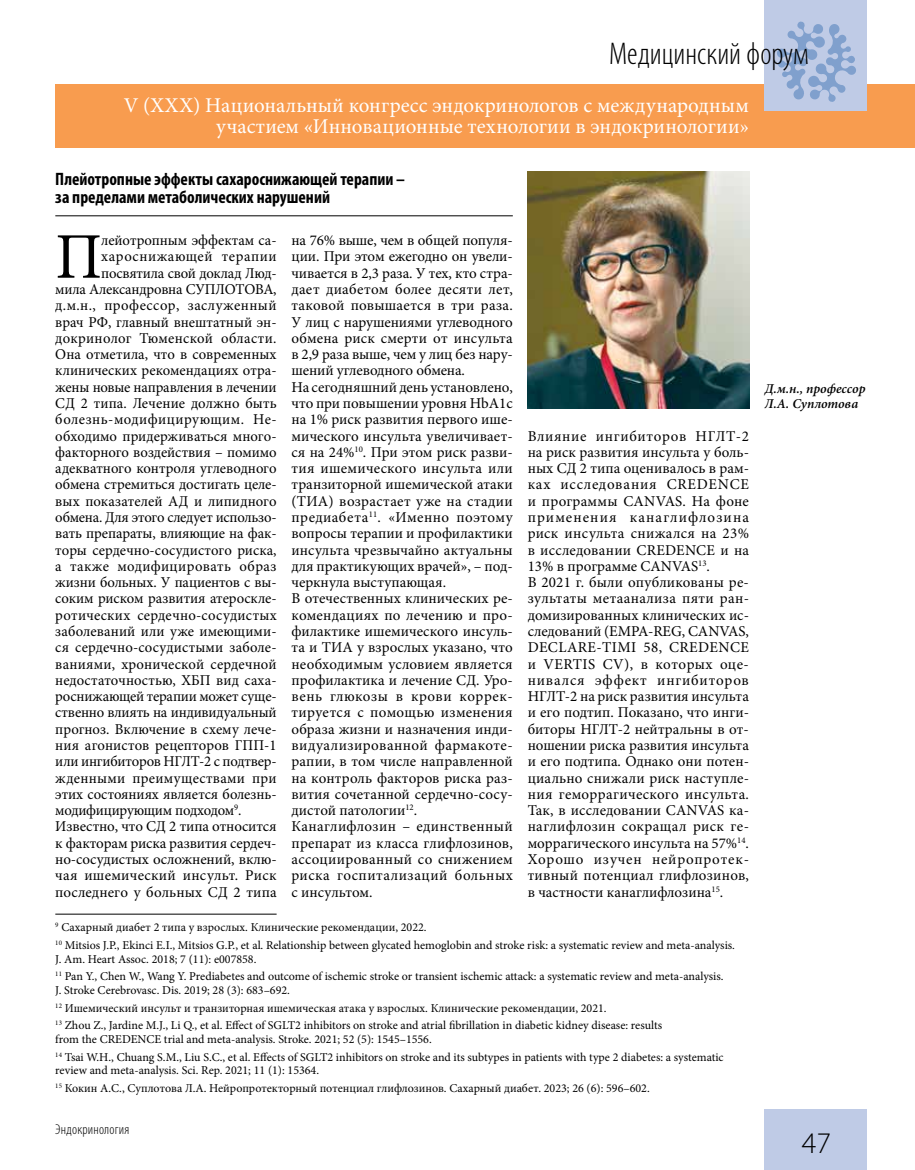
<style>
.page{position:relative;width:915px;height:1170px;background:#fff}
.page>*{position:absolute;margin:0;border:0;box-sizing:border-box;transform-origin:0 0}
.t1{font:65.1px "Minion Pro";color:#000}
.t2{font:300 condensed 31.5px "Myriad Pro";color:#000}
.t3{font:300 30px "Myriad Pro";color:#000}
.t4{font:21px/21px "Minion Pro";letter-spacing:.005em;color:#fff;text-align:right}
.t5{font:700 condensed 18px/18px "Myriad Pro";color:#000}
.t6{font:15px/16.2px "Minion Pro";letter-spacing:.005em;color:#000}
.t7{font:15px "Minion Pro";letter-spacing:-.015em;color:#000}
.t8{font:15px "Minion Pro";letter-spacing:.03em;color:#000}
.t9{font:15px "Minion Pro";letter-spacing:.035em;color:#000}
.t10{font:300 condensed 14.25px "Myriad Pro";letter-spacing:.015em;color:#000}
.t11{font:italic 600 13.5px/15px "Minion Pro";color:#000}
.t12{font:12px/17.7px "Minion Pro";color:#000}
</style>
<div class="page">
<div style="left:55px;top:84px;width:859px;height:63px;background:#f89c4f"></div>
<div style="left:764px;top:0;width:102px;height:111px;background:#bfcbe6"></div>
<div style="left:764px;top:1108px;width:102px;height:61px;background:#bfcbe6"></div>
<svg style="left:777px;top:22px;width:78px;height:80px"></svg>
<hr style="left:55px;top:215px;width:457px;height:1px;background:#000">
<img style="left:527px;top:171px;width:221px;height:237px">
<hr style="left:55px;top:913px;width:221px;height:1px;background:#000">
<h2 class="t2" style="left:608px;top:35px;width:201px">Медицинский форум</h2>
<h3 class="t4" style="left:124px;top:95px;width:626px">V (XXX) Национальный конгресс эндокринологов с международным участием «Инновационные технологии в эндокринологии»</h3>
<p class="t5" style="left:55px;top:169px;width:351px">Плейотропные эффекты сахароснижающей терапии – за пределами метаболических нарушений</p>
<p class="t6" style="left:291px;top:232px;width:223px">на 76% выше, чем в общей популя&shy;ции. При этом ежегодно он увели&shy;чивается в 2,3 раза. У тех, кто стра&shy;дает диабетом более десяти лет, таковой повышается в три раза.<br>У лиц с нарушениями углеводного обмена риск смерти от инсульта в 2,9 раза выше, чем у лиц без нару&shy;шений углеводного обмена.<br>На сегодняшний день установлено, что при повышении уровня HbA1c на 1% риск развития первого ише&shy;мического инсульта увеличивает&shy;ся на 24%<sup>10</sup>. При этом риск разви&shy;тия ишемического инсульта или транзиторной ишемической атаки (ТИА) возрастает уже на стадии предиабета<sup>11</sup>. «Именно поэтому вопросы терапии и профилактики инсульта чрезвычайно актуальны для практикующих врачей», – под&shy;черкнула выступающая.<br>В отечественных клинических ре&shy;комендациях по лечению и про&shy;филактике ишемического инсуль&shy;та и ТИА у взрослых указано, что необходимым условием является профилактика и лечение СД. Уро&shy;вень глюкозы в крови коррек&shy;тируется с помощью изменения образа жизни и назначения инди&shy;видуализированной фармакоте&shy;рапии, в том числе направленной на контроль факторов риска раз&shy;вития сочетанной сердечно-сосу&shy;дистой патологии<sup>12</sup>.<br>Канаглифлозин – единственный препарат из класса глифлозинов, ассоциированный со снижением риска госпитализаций больных с инсультом.</p>
<h1 class="t1" style="left:55px;top:213px;width:48px">П</h1>
<p class="t6" style="left:101px;top:232px;width:177px">лейотропным эффектам са-</p>
<p class="t9" style="left:101px;top:246px;width:177px">хароснижающей терапии</p>
<p class="t7" style="left:101px;top:263px;width:177px">посвятила свой доклад Люд-</p>
<p class="t7" style="left:55px;top:279px;width:223px">мила Александровна СУПЛОТОВА,</p>
<p class="t8" style="left:55px;top:295px;width:223px">д.м.н., профессор, заслуженный</p>
<p class="t6" style="left:55px;top:314px;width:223px">врач РФ, главный внештатный эн-</p>
<p class="t6" style="left:55px;top:330px;width:223px">докринолог Тюменской области.</p>
<p class="t6" style="left:55px;top:346px;width:223px">Она отметила, что в современных</p>
<p class="t6" style="left:55px;top:362px;width:223px">клинических рекомендациях отра-</p>
<p class="t7" style="left:55px;top:377px;width:223px">жены новые направления в лечении</p>
<p class="t6" style="left:55px;top:395px;width:223px">СД 2 типа. Лечение должно быть</p>
<p class="t9" style="left:55px;top:409px;width:223px">болезнь-модифицирующим. Не-</p>
<p class="t6" style="left:55px;top:427px;width:223px">обходимо придерживаться много-</p>
<p class="t6" style="left:55px;top:444px;width:223px">факторного воздействия – помимо</p>
<p class="t6" style="left:55px;top:460px;width:223px">адекватного контроля углеводного</p>
<p class="t6" style="left:55px;top:476px;width:223px">обмена стремиться достигать целе-</p>
<p class="t6" style="left:55px;top:493px;width:223px">вых показателей АД и липидного</p>
<p class="t7" style="left:55px;top:507px;width:223px">обмена. Для этого следует использо-</p>
<p class="t6" style="left:55px;top:525px;width:223px">вать препараты, влияющие на фак-</p>
<p class="t6" style="left:55px;top:541px;width:223px">торы сердечно-сосудистого риска,</p>
<p class="t8" style="left:55px;top:556px;width:223px">а также модифицировать образ</p>
<p class="t6" style="left:55px;top:574px;width:223px">жизни больных. У пациентов с вы-</p>
<p class="t6" style="left:55px;top:590px;width:223px">соким риском развития атероскле-</p>
<p class="t6" style="left:55px;top:607px;width:223px">ротических сердечно-сосудистых</p>
<p class="t6" style="left:55px;top:623px;width:223px">заболеваний или уже имеющими-</p>
<p class="t6" style="left:55px;top:639px;width:223px">ся сердечно-сосудистыми заболе-</p>
<p class="t6" style="left:55px;top:655px;width:223px">ваниями, хронической сердечной</p>
<p class="t6" style="left:55px;top:672px;width:223px">недостаточностью, ХБП вид саха-</p>
<p class="t7" style="left:55px;top:686px;width:223px">роснижающей терапии может суще-</p>
<p class="t7" style="left:55px;top:702px;width:223px">ственно влиять на индивидуальный</p>
<p class="t6" style="left:55px;top:720px;width:223px">прогноз. Включение в схему лече-</p>
<p class="t6" style="left:55px;top:737px;width:223px">ния агонистов рецепторов ГПП-1</p>
<p class="t7" style="left:55px;top:751px;width:223px">или ингибиторов НГЛТ-2 с подтвер-</p>
<p class="t6" style="left:55px;top:769px;width:223px">жденными преимуществами при</p>
<p class="t6" style="left:55px;top:786px;width:221px">этих состояниях является болезнь-</p>
<p class="t7" style="left:55px;top:800px;width:188px">модифицирующим подходом<sup>9</sup>.</p>
<p class="t6" style="left:55px;top:818px;width:223px">Известно, что СД 2 типа относится</p>
<p class="t6" style="left:55px;top:834px;width:223px">к факторам риска развития сердеч-</p>
<p class="t6" style="left:55px;top:851px;width:223px">но-сосудистых осложнений, вклю-</p>
<p class="t6" style="left:55px;top:867px;width:223px">чая ишемический инсульт. Риск</p>
<p class="t6" style="left:55px;top:883px;width:223px">последнего у больных СД 2 типа</p>
<p class="t6" style="left:527px;top:427px;width:223px">Влияние ингибиторов НГЛТ-2 на риск развития инсульта у боль&shy;ных СД 2 типа оценивалось в рам&shy;ках исследования CREDENCE и программы CANVAS. На фоне применения канаглифлозина риск инсульта снижался на 23% в исследовании CREDENCE и на<br>13% в программе CANVAS<sup>13</sup>.<br>В 2021 г. были опубликованы ре&shy;зультаты метаанализа пяти ран&shy;домизированных клинических ис&shy;следований (EMPA-REG, CANVAS,<br>DECLARE-TIMI 58, CREDENCE и VERTIS CV), в которых оце&shy;нивался эффект ингибиторов<br>НГЛТ-2 на риск развития инсульта и его подтип. Показано, что инги&shy;биторы НГЛТ-2 нейтральны в от&shy;ношении риска развития инсульта и его подтипа. Однако они потен&shy;циально снижали риск наступле&shy;ния геморрагического инсульта.<br>Так, в исследовании CANVAS ка&shy;наглифлозин сокращал риск ге&shy;моррагического инсульта на 57%<sup>14</sup>.<br>Хорошо изучен нейропротек&shy;тивный потенциал глифлозинов, в частности канаглифлозина<sup>15</sup>.</p>
<p class="t12" style="left:55px;top:918px;width:681px"><sup>9</sup> Сахарный диабет 2 типа у взрослых. Клинические рекомендации, 2022.<br><sup>10</sup> Mitsios J.P., Ekinci E.I., Mitsios G.P., et al. Relationship between glycated hemoglobin and stroke risk: a systematic review and meta-analysis.</p>
<p class="t12" style="left:55px;top:949px;width:669px">J. Am. Heart Assoc. 2018; 7 (11): e007858.<br><sup>11</sup> Pan Y., Chen W., Wang Y. Prediabetes and outcome of ischemic stroke or transient ischemic attack: a systematic review and meta-analysis.</p>
<p class="t12" style="left:55px;top:981px;width:608px">J. Stroke Cerebrovasc. Dis. 2019; 28 (3): 683–692.<br><sup>12</sup> Ишемический инсульт и транзиторная ишемическая атака у взрослых. Клинические рекомендации, 2021.<br><sup>13</sup> Zhou Z., Jardine M.J., Li Q., et al. Effect of SGLT2 inhibitors on stroke and atrial fibrillation in diabetic kidney disease: results</p>
<p class="t12" style="left:55px;top:1030px;width:669px">from the CREDENCE trial and meta-analysis. Stroke. 2021; 52 (5): 1545–1556.<br><sup>14</sup> Tsai W.H., Chuang S.M., Liu S.C., et al. Effects of SGLT2 inhibitors on stroke and its subtypes in patients with type 2 diabetes: a systematic</p>
<p class="t12" style="left:55px;top:1061px;width:595px">review and meta-analysis. Sci. Rep. 2021; 11 (1): 15364.<br><sup>15</sup> Кокин А.С., Суплотова Л.А. Нейропротекторный потенциал глифлозинов. Сахарный диабет. 2023; 26 (6): 596–602.</p>
<p class="t10" style="left:55px;top:1120px;width:76px">Эндокринология</p>
<p class="t11" style="left:764px;top:381px;width:102px">Д.м.н., профессор<br>Л.А. Суплотова</p>
<h3 class="t3" style="left:801px;top:1126px;width:31px">47</h3>
</div>
